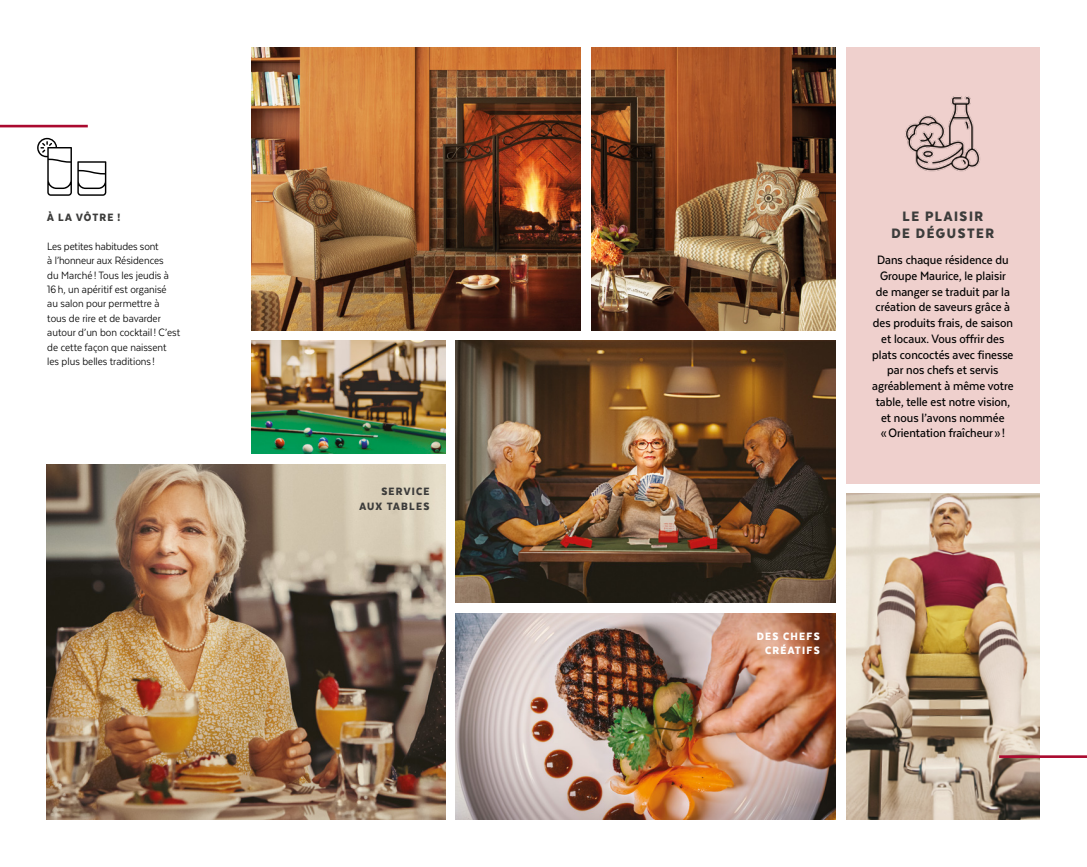
<style>
.page{position:relative;width:1087px;height:867px;background:#fff}
.page>*{position:absolute;margin:0;border:0;box-sizing:border-box;transform-origin:0 0}
.t1{font:900 15.75px/17.5px "Texta Narrow";letter-spacing:.1em;color:#3c3c3b;text-align:center}
.t2{font:500 14px/15.8px "Texta Narrow";color:#000;text-align:center}
.t3{font:12.25px/14.4px "Texta Narrow";color:#000}
.t4{font:900 12.25px/14.4px "Texta Narrow";letter-spacing:.1em;color:#3c3c3b;text-align:right}
.t5{font:900 12.25px/14.4px "Texta Narrow";letter-spacing:.1em;color:#fff;text-align:right}
</style>
<div class="page">
<div style="left:846px;top:47px;width:194px;height:436px;background:#efd0cd"></div>
<img style="left:905px;top:96px;width:75px;height:76px">
<svg style="left:37px;top:138px;width:69px;height:58px"></svg>
<img style="left:456px;top:340px;width:379px;height:262px">
<img style="left:456px;top:613px;width:379px;height:206px">
<img style="left:251px;top:340px;width:194px;height:113px">
<img style="left:251px;top:47px;width:329px;height:283px">
<img style="left:47px;top:464px;width:398px;height:355px">
<img style="left:591px;top:47px;width:244px;height:283px">
<img style="left:846px;top:494px;width:194px;height:325px">
<hr style="left:999px;top:755px;width:88px;height:2px;background:#aa0a2f">
<hr style="left:0;top:125px;width:88px;height:2px;background:#aa0a2f">
<p class="t4" style="left:47px;top:209px;width:75px">À LA VÔTRE !</p>
<p class="t3" style="left:47px;top:238px;width:134px">Les petites habitudes sont<br>à l’honneur aux Résidences<br>du Marché ! Tous les jeudis à<br>16 h, un apéritif est organisé au salon pour permettre à tous de rire et de bavarder autour d’un bon cocktail ! C’est de cette façon que naissent les plus belles traditions!</p>
<p class="t4" style="left:359px;top:484px;width:72px">SERVICE<br>AUX TABLES</p>
<p class="t1" style="left:891px;top:207px;width:104px">LE PLAISIR<br>DE DÉGUSTER</p>
<p class="t2" style="left:872px;top:252px;width:143px">Dans chaque résidence du<br>Groupe Maurice, le plaisir de manger se traduit par la création de saveurs grâce à des produits frais, de saison et locaux. Vous offrir des plats concoctés avec finesse par nos chefs et servis agréablement à même votre table, telle est notre vision, et nous l’avons nommée «Orientation fraîcheur» !</p>
<p class="t5" style="left:757px;top:628px;width:64px">DES CHEFS<br>CRÉATIFS</p>
</div>
